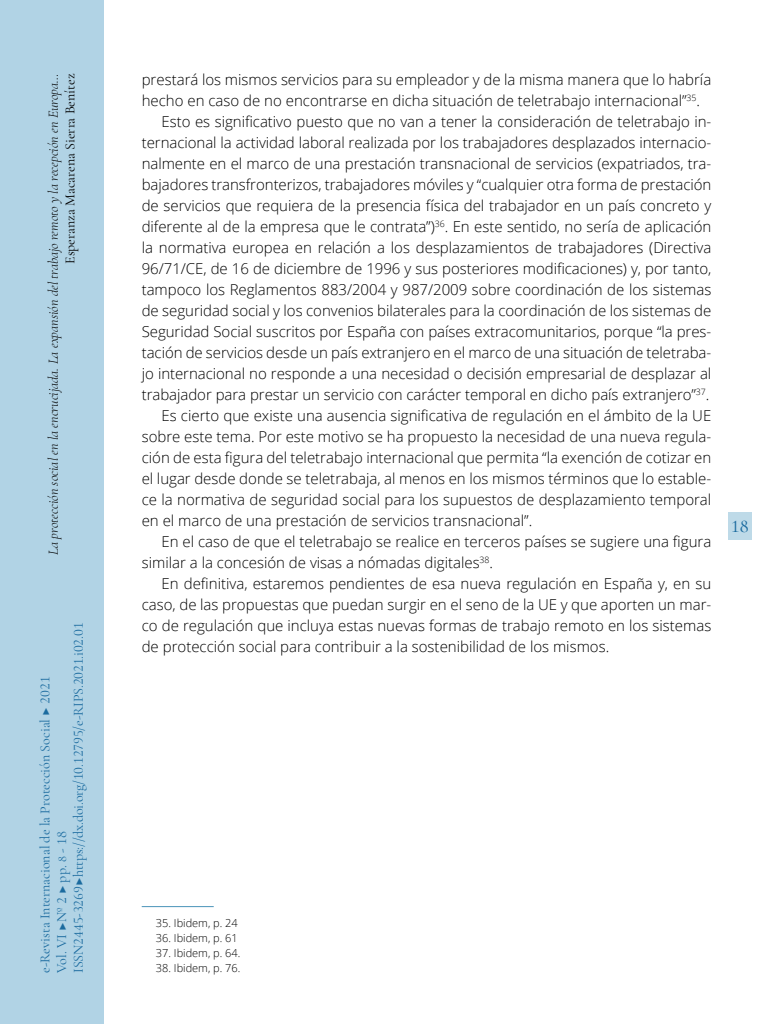
<style>
.page{position:relative;width:768px;height:1024px;background:#fff}
.page>*{position:absolute;margin:0;border:0;box-sizing:border-box;transform-origin:0 0}
.t1{font:500 18px "Cormorant Garamond";color:#1b6b9f}
._00_bsc{font:300 15px/21px "Open Sans";color:#000;text-align:justify}
.t2{font:14px/16.8px "Cormorant Garamond";letter-spacing:-.005em;color:#1b6b9f}
.t3{font:italic 300 14px "Cormorant Garamond";color:#000}
.t4{font:14px "Cormorant Garamond";color:#000}
.zz_notas{font:300 11px "Open Sans";color:#000}
.s1{font-size:12px}
</style>
<div class="page">
<hr style="left:142px;top:906px;width:72px;height:1px;background:#4b94b9">
<div style="left:0;top:0;width:103px;height:1024px;background:#b1d3e5"></div>
<div style="left:728px;top:512px;width:23px;height:28px;background:#bedae8"></div>
<p class="t3" style="left:45px;top:555px;width:483px;rotate:-90deg">La protección social en la encrucijada. La expansión del trabajo remoto y la recepción en Europa…</p>
<p class="t4" style="left:62px;top:264px;width:192px;rotate:-90deg">Esperanza Macarena Sierra Benítez</p>
<p class="t2" style="left:70px;top:973px;width:352px;rotate:-90deg">ISSN 2445-3269 ▶ https://dx.doi.org/10.12795/e-RIPS.2021.i02.01</p>
<p class="t2" style="left:36px;top:973px;width:298px;rotate:-90deg">e-Revista Internacional de la Protección Social ▶ 2021<br>Vol. VI ▶Nº 2 ▶ pp. <span class="s1">8</span> - 18</p>
<p class="_00_bsc" style="left:142px;top:69px;width:571px">prestará los mismos servicios para su empleador y de la misma manera que lo habría hecho en caso de no encontrarse en dicha situación de teletrabajo internacional”<sup>35</sup>.</p>
<p class="_00_bsc" style="left:142px;top:111px;width:571px;text-indent:20px">Esto es significativo puesto que no van a tener la consideración de teletrabajo in&shy;ternacional la actividad laboral realizada por los trabajadores desplazados internacio&shy;nalmente en el marco de una prestación transnacional de servicios (expatriados, tra&shy;bajadores transfronterizos, trabajadores móviles y “cualquier otra forma de prestación de servicios que requiera de la presencia física del trabajador en un país concreto y diferente al de la empresa que le contrata”)<sup>36</sup>. En este sentido, no sería de aplicación la normativa europea en relación a los desplazamientos de trabajadores (Directiva 96/71/CE, de 16 de diciembre de 1996 y sus posteriores modificaciones) y, por tanto, tampoco los Reglamentos 883/2004 y 987/2009 sobre coordinación de los sistemas de seguridad social y los convenios bilaterales para la coordinación de los sistemas de Seguridad Social suscritos por España con países extracomunitarios, porque “la pres&shy;tación de servicios desde un país extranjero en el marco de una situación de teletraba&shy;jo internacional no responde a una necesidad o decisión empresarial de desplazar al trabajador para prestar un servicio con carácter temporal en dicho país extranjero”<sup>37</sup>.</p>
<p class="_00_bsc" style="left:142px;top:405px;width:571px;text-indent:20px">Es cierto que existe una ausencia significativa de regulación en el ámbito de la UE sobre este tema. Por este motivo se ha propuesto la necesidad de una nueva regula&shy;ción de esta figura del teletrabajo internacional que permita “la exención de cotizar en el lugar desde donde se teletrabaja, al menos en los mismos términos que lo estable&shy;ce la normativa de seguridad social para los supuestos de desplazamiento temporal en el marco de una prestación de servicios transnacional”.</p>
<p class="_00_bsc" style="left:142px;top:531px;width:571px;text-indent:20px">En el caso de que el teletrabajo se realice en terceros países se sugiere una figura similar a la concesión de visas a nómadas digitales<sup>38</sup>.</p>
<p class="_00_bsc" style="left:142px;top:573px;width:571px;text-indent:20px">En definitiva, estaremos pendientes de esa nueva regulación en España y, en su caso, de las propuestas que puedan surgir en el seno de la UE y que aporten un mar&shy;co de regulación que incluya estas nuevas formas de trabajo remoto en los sistemas de protección social para contribuir a la sostenibilidad de los mismos.</p>
<p class="t1" style="left:731px;top:515px;width:19px">18</p>
<p class="zz_notas" style="left:156px;top:916px;width:83px">35. Ibidem, p. 24</p>
<p class="zz_notas" style="left:156px;top:931px;width:83px">36. Ibidem, p. 61</p>
<p class="zz_notas" style="left:156px;top:946px;width:86px">37. Ibidem, p. 64.</p>
<p class="zz_notas" style="left:156px;top:961px;width:86px">38. Ibidem, p. 76.</p>
</div>
